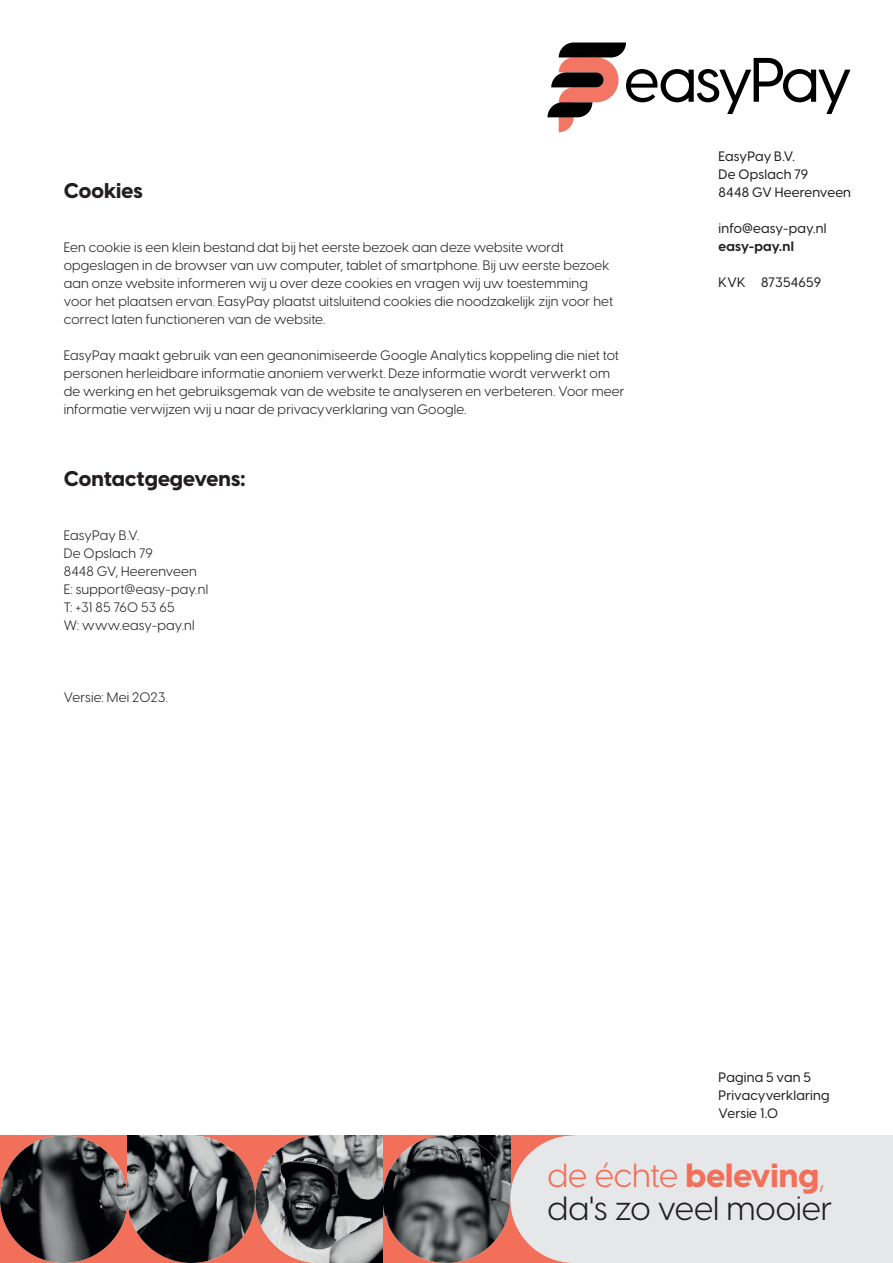
<style>
.page{position:relative;width:893px;height:1263px;background:#fff}
.page>*{position:absolute;margin:0;border:0;box-sizing:border-box;transform-origin:0 0}
.t1{font:33px/33px "Visby CF";letter-spacing:-.005em;color:#231f20}
.t2{font:800 21px "Visby CF";color:#231f20}
.t3{font:13.5px/18px "Visby CF";letter-spacing:.01em;color:#231f20}
.t4{font:500 13.5px/18px "Visby CF";letter-spacing:.01em;color:#231f20}
.t5{font:700 13.5px "Visby CF";letter-spacing:.015em;color:#231f20}
.s1{color:#f26f59}
.s2{font-weight:800;color:#f26f59}
.s3{font-weight:300;color:#f26f59}
</style>
<div class="page">
<div style="left:0;top:1135px;width:574px;height:128px;background:#f26f59"></div>
<img style="left:454px;top:1135px;width:56px;height:56px">
<img style="left:0;top:1135px;width:128px;height:128px;border-radius:64px">
<img style="left:383px;top:1135px;width:127px;height:128px;border-radius:64px">
<img style="left:255px;top:1135px;width:128px;height:128px;border-radius:64px">
<img style="left:128px;top:1135px;width:127px;height:128px;border-radius:64px">
<div style="left:510px;top:1135px;width:128px;height:128px;background:#e6e7e9;border-radius:50%"></div>
<div style="left:574px;top:1135px;width:319px;height:128px;background:#e6e7e9"></div>
<img style="left:319px;top:1135px;width:64px;height:64px">
<svg style="left:319px;top:1199px;width:64px;height:64px"></svg>
<img style="left:128px;top:1135px;width:63px;height:64px">
<svg style="left:547px;top:43px;width:303px;height:89px"></svg>
<h2 class="t2" style="left:64px;top:174px;width:80px">Cookies</h2>
<p class="t3" style="left:64px;top:237px;width:551px">Een cookie is een klein bestand dat bij het eerste bezoek aan deze website wordt opgeslagen in de browser van uw computer, tablet of smartphone. Bij uw eerste bezoek aan onze website informeren wij u over deze cookies en vragen wij uw toestemming voor het plaatsen ervan. EasyPay plaatst uitsluitend cookies die noodzakelijk zijn voor het correct laten functioneren van de website.</p>
<p class="t3" style="left:64px;top:345px;width:562px">EasyPay maakt gebruik van een geanonimiseerde Google Analytics koppeling die niet tot personen herleidbare informatie anoniem verwerkt. Deze informatie wordt verwerkt om de werking en het gebruiksgemak van de website te analyseren en verbeteren. Voor meer informatie verwijzen wij u naar de privacyverklaring van Google.</p>
<h2 class="t2" style="left:64px;top:462px;width:184px">Contactgegevens:</h2>
<p class="t3" style="left:64px;top:525px;width:146px">EasyPay B.V.<br>De Opslach 79<br>8448 GV, Heerenveen<br>E: support@easy-pay.nl<br>T: +31 85 760 53 65<br>W: www.easy-pay.nl</p>
<p class="t3" style="left:64px;top:687px;width:105px">Versie: Mei 2023.</p>
<p class="t4" style="left:719px;top:146px;width:134px">EasyPay B.V.<br>De Opslach 79<br>8448 GV Heerenveen</p>
<p class="t4" style="left:719px;top:218px;width:109px">info@easy-pay.nl</p>
<p class="t5" style="left:719px;top:236px;width:77px">easy-pay.nl</p>
<p class="t4" style="left:719px;top:272px;width:104px">KVK 87354659</p>
<p class="t4" style="left:719px;top:1067px;width:113px">Pagina 5 van 5<br>Privacyverklaring<br>Versie 1.0</p>
<h1 class="t1" style="left:547px;top:1157px;width:287px"><span class="s1">de échte</span> <span class="s2">beleving</span><span class="s3">, </span>da's zo veel mooier</h1>
</div>
